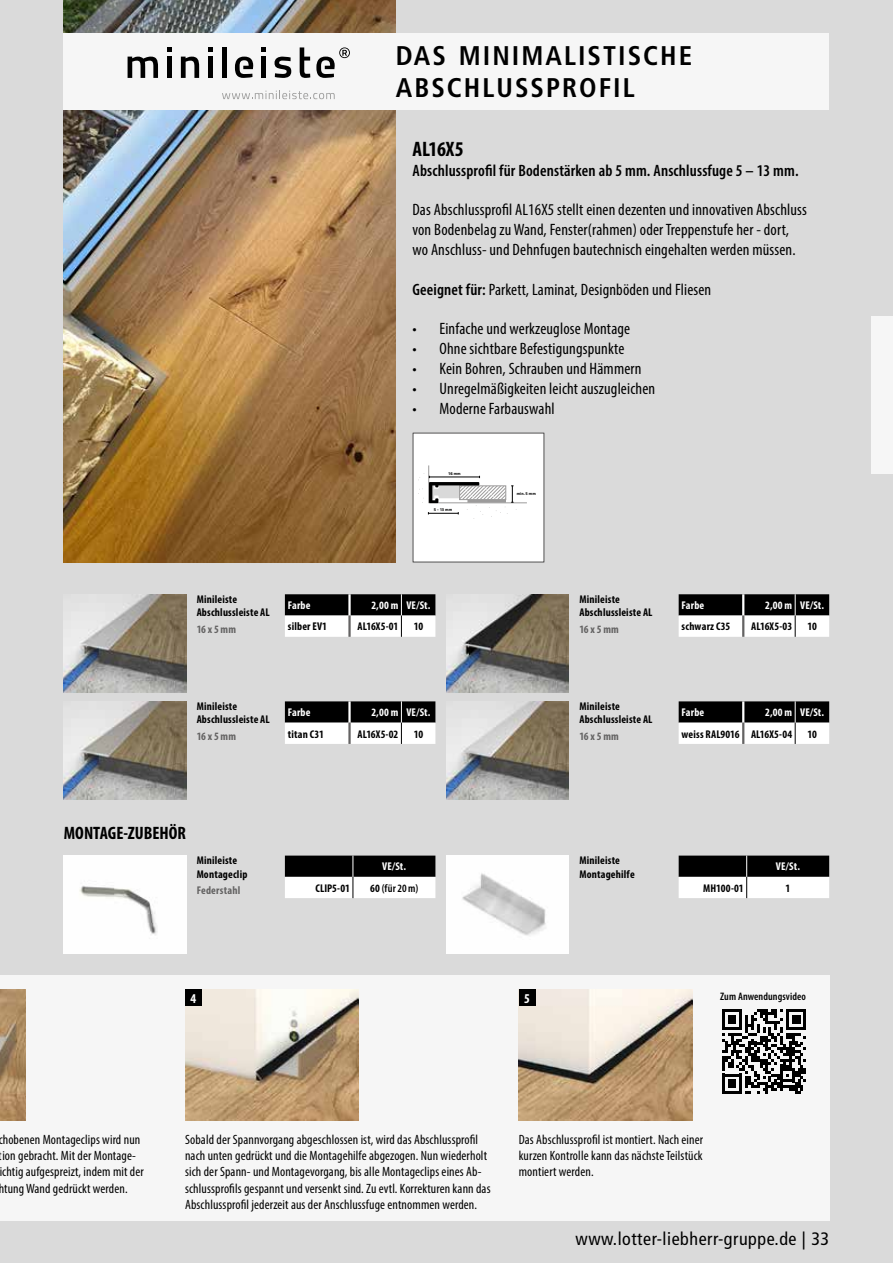
<style>
.page{position:relative;width:893px;height:1263px;background:#dadada}
.page>*{position:absolute;margin:0;border:0;box-sizing:border-box;transform-origin:0 0}
.t1{font:700 condensed 27px/32.4px "Frutiger LT Pro";letter-spacing:.075em;color:#000}
.t2{font:700 condensed 21px "Myriad Pro";letter-spacing:-.005em;color:#000}
.t3{font:condensed 18px "Frutiger LT Pro";letter-spacing:.03em;color:#000}
.t4{font:700 condensed 18px "Myriad Pro";color:#000}
.t5{font:condensed 16.5px/19.8px "Myriad Pro";letter-spacing:.01em;color:#000}
.t6{font:600 condensed 16.5px "Myriad Pro";letter-spacing:.01em;color:#000}
.t7{font:condensed 13.5px/16.2px "Myriad Pro";letter-spacing:.01em;color:#000}
.t8{font:700 condensed 13.5px "Myriad Pro";color:#fff}
.t9{font:700 condensed 11.25px/13.5px "Myriad Pro";letter-spacing:.015em;color:#000}
.t10{font:700 condensed 11.25px "Myriad Pro";letter-spacing:.015em;color:#fff}
.t11{font:700 condensed 11.25px "Myriad Pro";letter-spacing:.015em;color:#646363}
.t12{font:600 condensed 11.25px "Myriad Pro";letter-spacing:.02em;color:#000}
.t13{font:600 condensed 10.8px "Myriad Pro";letter-spacing:.01em;color:#000}
.t14{font:700 4.2px "Titillium";color:#000}
.s1{font-weight:600}
.s2{font-weight:700}
</style>
<div class="page">
<div style="left:0;top:975px;width:829px;height:245px;background:#f6f6f6"></div>
<img style="left:64px;top:0;width:331px;height:563px">
<div style="left:64px;top:33px;width:765px;height:76px;background:#f6f6f6"></div>
<img style="left:64px;top:701px;width:122px;height:98px">
<img style="left:446px;top:594px;width:123px;height:98px">
<img style="left:446px;top:701px;width:123px;height:98px">
<img style="left:64px;top:855px;width:122px;height:98px">
<img style="left:446px;top:855px;width:123px;height:98px">
<div style="left:413px;top:433px;width:131px;height:129px;background:#fff"></div>
<hr style="left:428px;top:465px;width:1px;height:38px;background:#9c9b9b">
<hr style="left:429px;top:503px;width:98px;height:1px;background:#9c9b9b">
<svg style="left:418px;top:473px;width:99px;height:46px"></svg>
<div style="left:412px;top:432px;width:132px;height:131px;border:1px solid #646363"></div>
<img style="left:64px;top:594px;width:122px;height:98px">
<svg style="left:285px;top:594px;width:150px;height:43px;background:#828282"></svg>
<hr style="left:348px;top:615px;width:3px;height:22px;background:#646363">
<svg style="left:679px;top:594px;width:150px;height:43px;background:#828282"></svg>
<hr style="left:742px;top:615px;width:2px;height:22px;background:#646363">
<svg style="left:285px;top:701px;width:150px;height:43px;background:#828282"></svg>
<hr style="left:348px;top:723px;width:3px;height:21px;background:#646363">
<svg style="left:285px;top:855px;width:150px;height:43px;background:#808080"></svg>
<svg style="left:679px;top:855px;width:150px;height:43px;background:#808080"></svg>
<svg style="left:679px;top:701px;width:150px;height:43px;background:#828282"></svg>
<hr style="left:742px;top:723px;width:2px;height:21px;background:#646363">
<svg style="left:128px;top:57px;width:30px;height:21px"></svg>
<svg style="left:181px;top:57px;width:18px;height:21px"></svg>
<div style="left:222px;top:47px;width:5px;height:31px;background:#000"></div>
<svg style="left:275px;top:57px;width:16px;height:21px"></svg>
<svg style="left:300px;top:47px;width:10px;height:31px"></svg>
<svg style="left:167px;top:47px;width:5px;height:5px"></svg>
<div style="left:167px;top:57px;width:5px;height:21px;background:#000"></div>
<svg style="left:208px;top:47px;width:5px;height:5px"></svg>
<div style="left:208px;top:57px;width:5px;height:21px;background:#000"></div>
<svg style="left:262px;top:47px;width:4px;height:5px"></svg>
<hr style="left:262px;top:57px;width:4px;height:21px;background:#000">
<svg style="left:235px;top:57px;width:18px;height:21px"></svg>
<svg style="left:316px;top:47px;width:34px;height:31px"></svg>
<svg style="left:222px;top:90px;width:113px;height:9px"></svg>
<svg style="left:722px;top:1009px;width:84px;height:85px"></svg>
<img style="left:185px;top:989px;width:174px;height:131px">
<img style="left:519px;top:989px;width:174px;height:131px">
<div style="left:185px;top:989px;width:17px;height:16px;background:#000"></div>
<div style="left:519px;top:989px;width:16px;height:16px;background:#000"></div>
<img style="left:0;top:989px;width:25px;height:131px">
<div style="left:872px;top:316px;width:21px;height:158px;background:#f6f6f6"></div>
<h1 class="t1" style="left:396px;top:39px;width:298px">DAS MINIMALISTISCHE<br>ABSCHLUSSPROFIL</h1>
<h2 class="t2" style="left:412px;top:136px;width:53px">AL16X5</h2>
<p class="t6" style="left:412px;top:160px;width:388px">Abschlussprofil für Bodenstärken ab 5 mm. Anschlussfuge 5 – 13 mm.</p>
<p class="t5" style="left:412px;top:200px;width:396px">Das Abschlussprofil AL16X5 stellt einen dezenten und innovativen Abschluss von Bodenbelag zu Wand, Fenster(rahmen) oder Treppenstufe her - dort, wo Anschluss- und Dehnfugen bautechnisch eingehalten werden müssen.</p>
<p class="t5" style="left:412px;top:279px;width:300px"><span class="s1">Geeignet für:</span> Parkett, Laminat, Designböden und Fliesen</p>
<p class="t5" style="left:412px;top:319px;width:219px">• Einfache und werkzeuglose Montage</p>
<p class="t5" style="left:412px;top:339px;width:213px">• Ohne sichtbare Befestigungspunkte</p>
<p class="t5" style="left:412px;top:358px;width:231px">• Kein Bohren, Schrauben und Hämmern</p>
<p class="t5" style="left:412px;top:378px;width:244px">• Unregelmäßigkeiten leicht auszugleichen</p>
<p class="t5" style="left:412px;top:398px;width:144px">• Moderne Farbauswahl</p>
<p class="t14" style="left:448px;top:470px;width:14px">16 mm</p>
<p class="t14" style="left:434px;top:506px;width:20px">5 - 13 mm</p>
<p class="t14" style="left:517px;top:490px;width:20px">min. 5 mm</p>
<p class="t9" style="left:197px;top:592px;width:75px">Minileiste<br>Abschlussleiste AL</p>
<p class="t11" style="left:197px;top:622px;width:41px">16 x 5 mm</p>
<p class="t10" style="left:288px;top:598px;width:24px">Farbe</p>
<p class="t10" style="left:371px;top:598px;width:61px">2,00 m VE/St.</p>
<p class="t9" style="left:288px;top:620px;width:41px">silber EV1</p>
<p class="t9" style="left:358px;top:620px;width:42px">AL16X5-01</p>
<p class="t9" style="left:414px;top:620px;width:11px">10</p>
<p class="t9" style="left:579px;top:592px;width:75px">Minileiste<br>Abschlussleiste AL</p>
<p class="t11" style="left:579px;top:622px;width:41px">16 x 5 mm</p>
<p class="t10" style="left:682px;top:598px;width:24px">Farbe</p>
<p class="t10" style="left:765px;top:598px;width:61px">2,00 m VE/St.</p>
<p class="t9" style="left:682px;top:620px;width:50px">schwarz C35</p>
<p class="t9" style="left:751px;top:620px;width:42px">AL16X5-03</p>
<p class="t9" style="left:807px;top:620px;width:11px">10</p>
<p class="t9" style="left:197px;top:699px;width:75px">Minileiste<br>Abschlussleiste AL</p>
<p class="t11" style="left:197px;top:729px;width:41px">16 x 5 mm</p>
<p class="t10" style="left:288px;top:705px;width:24px">Farbe</p>
<p class="t10" style="left:371px;top:705px;width:61px">2,00 m VE/St.</p>
<p class="t9" style="left:288px;top:727px;width:38px">titan C31</p>
<p class="t9" style="left:357px;top:727px;width:42px">AL16X5-02</p>
<p class="t9" style="left:414px;top:727px;width:11px">10</p>
<p class="t9" style="left:579px;top:699px;width:75px">Minileiste<br>Abschlussleiste AL</p>
<p class="t11" style="left:579px;top:729px;width:41px">16 x 5 mm</p>
<p class="t10" style="left:682px;top:705px;width:24px">Farbe</p>
<p class="t10" style="left:765px;top:705px;width:61px">2,00 m VE/St.</p>
<p class="t9" style="left:682px;top:727px;width:112px">weiss RAL9016 AL16X5-04</p>
<p class="t9" style="left:807px;top:727px;width:11px">10</p>
<h3 class="t4" style="left:64px;top:821px;width:124px">MONTAGE-ZUBEHÖR</h3>
<p class="t9" style="left:197px;top:853px;width:52px">Minileiste<br>Montageclip</p>
<p class="t11" style="left:197px;top:883px;width:45px">Federstahl</p>
<p class="t10" style="left:382px;top:860px;width:26px">VE/St.</p>
<p class="t9" style="left:315px;top:881px;width:36px">CLIP5-01</p>
<p class="t12" style="left:370px;top:881px;width:50px"><span class="s2">60</span> (für 20m)</p>
<p class="t9" style="left:579px;top:853px;width:57px">Minileiste<br>Montagehilfe</p>
<p class="t10" style="left:776px;top:860px;width:26px">VE/St.</p>
<p class="t9" style="left:703px;top:881px;width:42px">MH100-01</p>
<p class="t9" style="left:785px;top:881px;width:6px">1</p>
<p class="t8" style="left:191px;top:989px;width:7px">4</p>
<p class="t8" style="left:524px;top:989px;width:7px">5</p>
<p class="t13" style="left:720px;top:989px;width:87px">Zum Anwendungsvideo</p>
<p class="t7" style="left:-1px;top:1131px;width:147px">chobenen Montageclips wird nun tion gebracht. Mit der Montage&shy;ichtig aufgespreizt, indem mit der htung Wand gedrückt werden.</p>
<p class="t7" style="left:185px;top:1131px;width:307px">Sobald der Spannvorgang abgeschlossen ist, wird das Abschlussprofil nach unten gedrückt und die Montagehilfe abgezogen. Nun wiederholt sich der Spann- und Montagevorgang, bis alle Montageclips eines Ab&shy;schlussprofils gespannt und versenkt sind. Zu evtl. Korrekturen kann das Abschlussprofil jederzeit aus der Anschlussfuge entnommen werden.</p>
<p class="t7" style="left:519px;top:1131px;width:186px;text-align:justify">Das Abschlussprofil ist montiert. Nach einer kurzen Kontrolle kann das nächste Teilstück montiert werden.</p>
<h3 class="t3" style="left:576px;top:1228px;width:255px">www.lotter-liebherr-gruppe.de | 33</h3>
</div>
